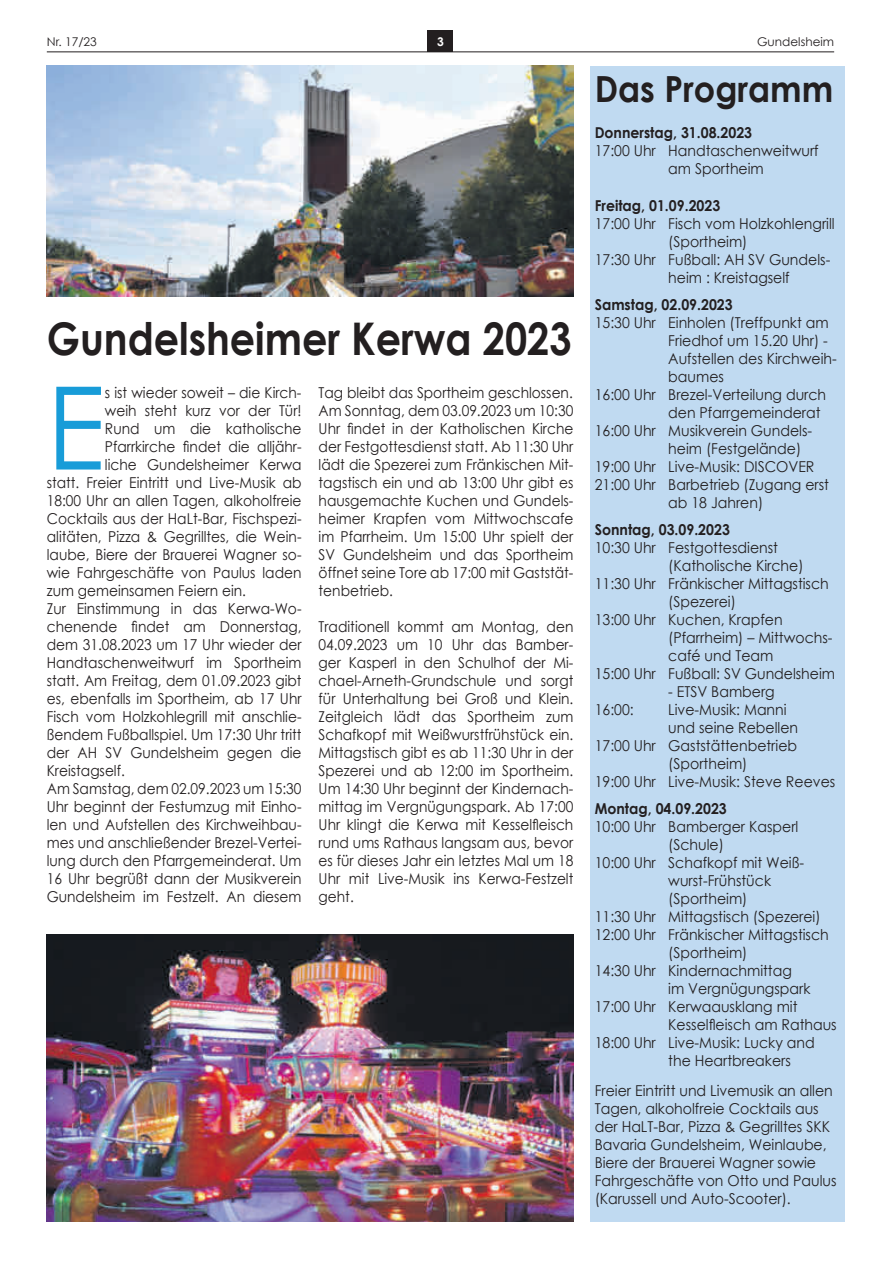
<style>
.page{position:relative;width:881px;height:1263px;background:#fff}
.page>*{position:absolute;margin:0;border:0;box-sizing:border-box;transform-origin:0 0}
.t1{font:115.2px "Century Gothic";color:#189cd8;scale:.94 1}
.t2{font:700 45px "Century Gothic";color:#231f20;scale:.88 1}
.t3{font:700 36px "Century Gothic";color:#231f20;scale:.93 1}
.t4{font:15px/18px "Century Gothic";color:#231f20;text-align:justify;scale:.92 1}
.t5{font:15px/18px "Century Gothic";color:#231f20;scale:.94 1}
.t6{font:700 15px "Century Gothic";color:#231f20;scale:.94 1}
.t7{font:12px "Century Gothic";color:#231f20}
.t8{font:700 12px "Century Gothic";color:#fff}
</style>
<div class="page">
<div style="left:427px;top:30px;width:26px;height:22px;background:#231f20"></div>
<hr style="left:47px;top:52px;width:786px;height:1px;background:#231f20">
<div style="left:590px;top:66px;width:254px;height:1155px;background:#c0daf1"></div>
<img style="left:47px;top:934px;width:526px;height:287px">
<img style="left:47px;top:66px;width:526px;height:230px">
<p class="t7" style="left:47px;top:34px;width:52px">Nr. 17/23</p>
<p class="t8" style="left:437px;top:34px;width:8px">3</p>
<p class="t7" style="left:756px;top:34px;width:78px">Gundelsheim</p>
<h3 class="t3" style="left:594px;top:62px;width:258px">das Programm</h3>
<p class="t6" style="left:594px;top:122px;width:169px">donnerstag, 31.08.2023</p>
<p class="t5" style="left:668px;top:142px;width:161px;text-indent:-74px">17:00 uhr handtaschenweitwurf am sportheim</p>
<p class="t6" style="left:594px;top:194px;width:135px">Freitag, 01.09.2023</p>
<p class="t5" style="left:594px;top:214px;width:257px">17:00 uhr Fisch vom holzkohlengrill</p>
<p class="t5" style="left:668px;top:232px;width:86px">(sportheim)</p>
<p class="t5" style="left:594px;top:250px;width:252px">17:30 uhr Fußball: ah sV Gundels-</p>
<p class="t5" style="left:668px;top:268px;width:131px">heim : Kreistagself</p>
<p class="t6" style="left:594px;top:293px;width:148px">samstag, 02.09.2023</p>
<p class="t5" style="left:594px;top:313px;width:250px">15:30 uhr einholen (treffpunkt am</p>
<p class="t5" style="left:668px;top:331px;width:171px">Friedhof um 15.20 uhr) -</p>
<p class="t5" style="left:668px;top:349px;width:181px">aufstellen des Kirchweih-</p>
<p class="t5" style="left:668px;top:367px;width:61px">baumes</p>
<p class="t5" style="left:594px;top:385px;width:248px">16:00 uhr Brezel-Verteilung durch</p>
<p class="t5" style="left:668px;top:403px;width:163px">den pfarrgemeinderat</p>
<p class="t5" style="left:594px;top:421px;width:233px">16:00 uhr musikverein Gundels-</p>
<p class="t5" style="left:668px;top:439px;width:143px">heim (Festgelände)</p>
<p class="t5" style="left:594px;top:457px;width:235px">19:00 uhr live-musik: disCOVer</p>
<p class="t5" style="left:594px;top:475px;width:251px">21:00 uhr Barbetrieb (zugang erst</p>
<p class="t5" style="left:668px;top:493px;width:102px">ab 18 Jahren)</p>
<p class="t6" style="left:594px;top:518px;width:145px">sonntag, 03.09.2023</p>
<p class="t5" style="left:594px;top:538px;width:196px">10:30 uhr Festgottesdienst</p>
<p class="t5" style="left:668px;top:556px;width:145px">(Katholische Kirche)</p>
<p class="t5" style="left:594px;top:574px;width:250px">11:30 uhr Fränkischer mittagstisch</p>
<p class="t5" style="left:668px;top:592px;width:73px">(spezerei)</p>
<p class="t5" style="left:594px;top:610px;width:201px">13:00 uhr Kuchen, Krapfen</p>
<p class="t5" style="left:668px;top:628px;width:176px">(pfarrheim) – mittwochs-</p>
<p class="t5" style="left:668px;top:646px;width:113px">café und team</p>
<p class="t5" style="left:594px;top:664px;width:257px">15:00 uhr Fußball: sV Gundelsheim</p>
<p class="t5" style="left:668px;top:682px;width:115px">- etsV Bamberg</p>
<p class="t5" style="left:594px;top:700px;width:43px">16:00:</p>
<p class="t5" style="left:668px;top:700px;width:127px">live-musik: manni</p>
<p class="t5" style="left:668px;top:718px;width:140px">und seine rebellen</p>
<p class="t5" style="left:594px;top:736px;width:217px">17:00 uhr Gaststättenbetrieb</p>
<p class="t5" style="left:668px;top:754px;width:86px">(sportheim)</p>
<p class="t5" style="left:594px;top:772px;width:257px">19:00 uhr live-musik: steve reeves</p>
<p class="t6" style="left:594px;top:797px;width:142px">Montag, 04.09.2023</p>
<p class="t5" style="left:594px;top:817px;width:218px">10:00 uhr Bamberger Kasperl</p>
<p class="t5" style="left:668px;top:835px;width:61px">(schule)</p>
<p class="t5" style="left:594px;top:853px;width:224px">10:00 uhr schafkopf mit Weiß-</p>
<p class="t5" style="left:668px;top:871px;width:111px">wurst-Frühstück</p>
<p class="t5" style="left:668px;top:889px;width:86px">(sportheim)</p>
<p class="t5" style="left:594px;top:907px;width:242px">11:30 uhr mittagstisch (spezerei)</p>
<p class="t5" style="left:594px;top:925px;width:250px">12:00 uhr Fränkischer mittagstisch</p>
<p class="t5" style="left:668px;top:943px;width:86px">(sportheim)</p>
<p class="t5" style="left:594px;top:961px;width:211px">14:30 uhr Kindernachmittag</p>
<p class="t5" style="left:668px;top:979px;width:153px">im Vergnügungspark</p>
<p class="t5" style="left:594px;top:997px;width:217px">17:00 uhr Kerwaausklang mit</p>
<p class="t5" style="left:668px;top:1015px;width:181px">Kesselfleisch am Rathaus</p>
<p class="t5" style="left:594px;top:1033px;width:235px">18:00 uhr live-musik: lucky and</p>
<p class="t5" style="left:668px;top:1051px;width:132px">the heartbreakers</p>
<p class="t5" style="left:594px;top:1081px;width:259px">Freier eintritt und livemusik an allen tagen, alkoholfreie Cocktails aus der halt-Bar, pizza &amp; Gegrilltes sKK Bavaria Gundelsheim, Weinlaube, Biere der Brauerei Wagner sowie Fahrgeschäfte von Otto und paulus (Karussell und auto-scooter).</p>
<h2 class="t2" style="left:47px;top:304px;width:597px">Gundelsheimer Kerwa 2023</h2>
<p class="t4" style="left:318px;top:383px;width:278px">tag bleibt das sportheim geschlossen. am sonntag, dem 03.09.2023 um 10:30<br>Uhr findet in der Katholischen Kirche der Festgottesdienst statt. ab 11:30 uhr lädt die spezerei zum Fränkischen mit&shy;tagstisch ein und ab 13:00 uhr gibt es hausgemachte Kuchen und Gundels&shy;heimer Krapfen vom mittwochscafe im pfarrheim. um 15:00 uhr spielt der sV Gundelsheim und das sportheim öffnet seine tore ab 17:00 mit Gaststät&shy;tenbetrieb.</p>
<p class="t4" style="left:318px;top:617px;width:278px">traditionell kommt am montag, den 04.09.2023 um 10 uhr das Bamber&shy;ger Kasperl in den schulhof der mi&shy;chael-arneth-Grundschule und sorgt für unterhaltung bei Groß und Klein. zeitgleich lädt das sportheim zum schafkopf mit Weißwurstfrühstück ein. mittagstisch gibt es ab 11:30 uhr in der spezerei und ab 12:00 im sportheim. um 14:30 uhr beginnt der Kindernach&shy;mittag im Vergnügungspark. ab 17:00<br>Uhr klingt die Kerwa mit Kesselfleisch rund ums rathaus langsam aus, bevor es für dieses Jahr ein letztes mal um 18 uhr mit live-musik ins Kerwa-Festzelt geht.</p>
<h1 class="t1" style="left:47px;top:347px;width:63px">e</h1>
<p class="t4" style="left:105px;top:383px;width:215px">s ist wieder soweit – die Kirch-</p>
<p class="t4" style="left:105px;top:401px;width:215px">weih steht kurz vor der tür!</p>
<p class="t4" style="left:105px;top:419px;width:215px">rund um die katholische</p>
<p class="t4" style="left:105px;top:437px;width:215px">Pfarrkirche findet die alljähr-</p>
<p class="t4" style="left:105px;top:455px;width:215px">liche Gundelsheimer Kerwa</p>
<p class="t4" style="left:47px;top:473px;width:278px">statt. Freier eintritt und live-musik ab</p>
<p class="t4" style="left:47px;top:491px;width:278px">18:00 uhr an allen tagen, alkoholfreie</p>
<p class="t4" style="left:47px;top:509px;width:278px">Cocktails aus der halt-Bar, Fischspezi-</p>
<p class="t4" style="left:47px;top:527px;width:278px">alitäten, pizza &amp; Gegrilltes, die Wein-</p>
<p class="t4" style="left:47px;top:545px;width:278px">laube, Biere der Brauerei Wagner so-</p>
<p class="t4" style="left:47px;top:563px;width:278px">wie Fahrgeschäfte von paulus laden</p>
<p class="t4" style="left:47px;top:581px;width:218px">zum gemeinsamen Feiern ein.</p>
<p class="t4" style="left:47px;top:599px;width:278px">zur einstimmung in das Kerwa-Wo-</p>
<p class="t4" style="left:47px;top:617px;width:278px">chenende findet am Donnerstag,</p>
<p class="t4" style="left:47px;top:635px;width:278px">dem 31.08.2023 um 17 uhr wieder der</p>
<p class="t4" style="left:47px;top:653px;width:278px">handtaschenweitwurf im sportheim</p>
<p class="t4" style="left:47px;top:671px;width:278px">statt. am Freitag, dem 01.09.2023 gibt</p>
<p class="t4" style="left:47px;top:689px;width:278px">es, ebenfalls im sportheim, ab 17 uhr</p>
<p class="t4" style="left:47px;top:707px;width:278px">Fisch vom holzkohlegrill mit anschlie-</p>
<p class="t4" style="left:47px;top:725px;width:278px">ßendem Fußballspiel. um 17:30 uhr tritt</p>
<p class="t4" style="left:47px;top:743px;width:278px">der ah sV Gundelsheim gegen die</p>
<p class="t4" style="left:47px;top:761px;width:86px">Kreistagself.</p>
<p class="t4" style="left:47px;top:779px;width:278px">am samstag, dem 02.09.2023 um 15:30</p>
<p class="t4" style="left:47px;top:797px;width:278px">uhr beginnt der Festumzug mit einho-</p>
<p class="t4" style="left:47px;top:815px;width:278px">len und aufstellen des Kirchweihbau-</p>
<p class="t4" style="left:47px;top:833px;width:278px">mes und anschließender Brezel-Vertei-</p>
<p class="t4" style="left:47px;top:851px;width:278px">lung durch den pfarrgemeinderat. um</p>
<p class="t4" style="left:47px;top:869px;width:278px">16 uhr begrüßt dann der musikverein</p>
<p class="t4" style="left:47px;top:887px;width:278px">Gundelsheim im Festzelt. an diesem</p>
</div>
